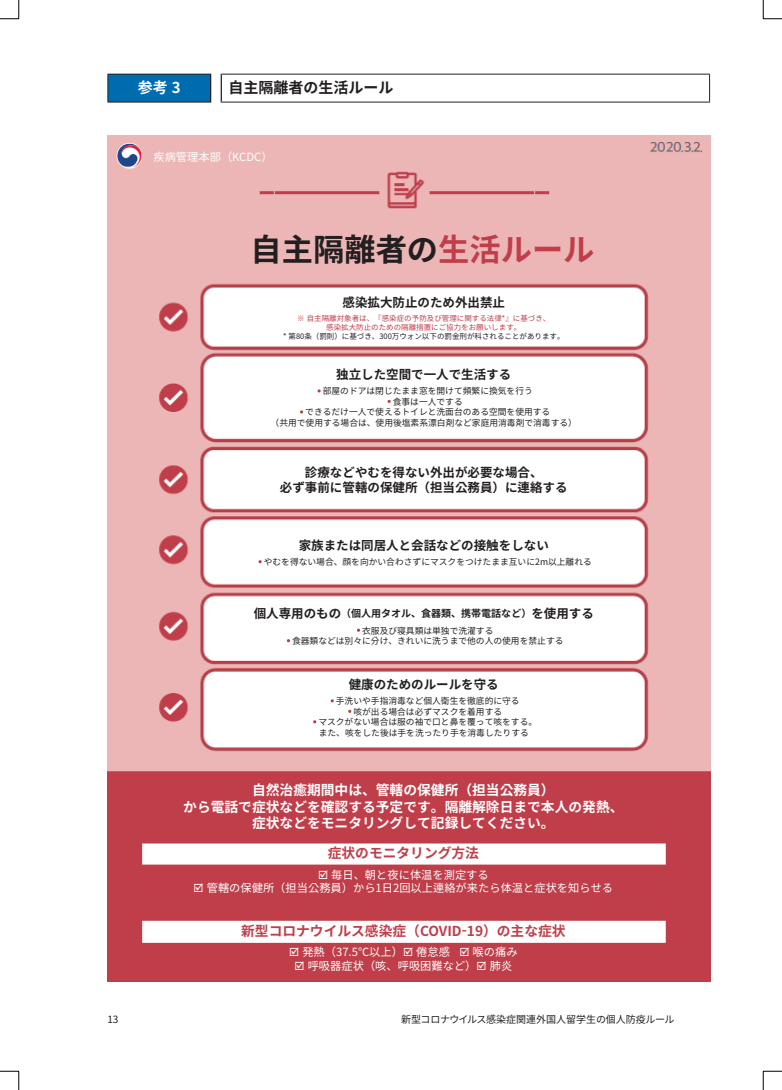
<style>
.page{position:relative;width:782px;height:1090px;background:#fff}
.page>*{position:absolute;margin:0;border:0;box-sizing:border-box;transform-origin:0 0}
.t1{font:700 31.25px "Noto Sans CJ Kjp";color:#231f20}
.t2{font:700 15px "Noto Sans CJ Kjp";color:#231f20}
.t3{font:700 15px "Noto Sans CJ Kjp";color:#fff}
.t4{font:700 13.75px/16.5px "Noto Sans CJ Kjp";color:#fff;text-align:center}
.t5{font:700 13.75px "Noto Sans CJ Kjp";color:#bf3e49}
.t6{font:700 12.5px/15px "Noto Sans CJ Kjp";color:#231f20;text-align:center}
.t7{font:11.25px "Noto Sans CJ Kjp";color:#fff}
.t8{font:700 10px "Noto Sans CJ Kjp";color:#231f20}
.t9{font:10px "Noto Sans CJ Kjp";color:#231f20}
.t10{font:8.75px/10.5px "Noto Sans CJ Kjp";color:#231f20;text-align:center}
.t11{font:7.5px/9px "Noto Sans CJ Kjp";color:#bf3e49;text-align:center}
.t12{font:7.5px "Noto Sans CJ Kjp";color:#231f20}
.s1{color:#bf3e49}
.s2{font-weight:500;color:#b63f47}
.s3{font-size:12.5px}
</style>
<div class="page">
<img style="left:107px;top:136px;width:603px;height:846px">
<div style="left:108px;top:74px;width:103px;height:28px;background:#006cb0"></div>
<svg style="left:210px;top:75px;width:1px;height:27px"></svg>
<svg style="left:221px;top:75px;width:1px;height:27px"></svg>
<hr style="left:107px;top:74px;width:104px;height:1px;background:#231f20">
<svg style="left:107px;top:75px;width:1px;height:27px"></svg>
<hr style="left:221px;top:74px;width:489px;height:1px;background:#231f20">
<svg style="left:709px;top:75px;width:1px;height:27px"></svg>
<hr style="left:107px;top:102px;width:104px;height:1px;background:#231f20">
<hr style="left:221px;top:102px;width:489px;height:1px;background:#231f20">
<svg style="left:0;top:0;width:19px;height:19px"></svg>
<svg style="left:0;top:1071px;width:19px;height:19px"></svg>
<svg style="left:763px;top:0;width:19px;height:19px"></svg>
<svg style="left:763px;top:1071px;width:19px;height:19px"></svg>
<p class="t3" style="left:138px;top:79px;width:45px">参考 3</p>
<p class="t2" style="left:228px;top:79px;width:166px">自主隔離者の生活ルール</p>
<p class="t7" style="left:153px;top:150px;width:121px">疾病管理本部（KCDC）</p>
<p class="t1" style="left:251px;top:232px;width:345px">自主隔離者の<span class="s1">生活ルール</span></p>
<p class="t6" style="left:342px;top:295px;width:164px">感染拡大防止のため外出禁止</p>
<p class="t11" style="left:297px;top:314px;width:255px">※ 自主隔離対象者は、『感染症の予防及び管理に関する法律*』に基づき、感染拡大防止のための隔離措置にご協力をお願いします。</p>
<p class="t12" style="left:283px;top:332px;width:283px">* 第80条（罰則）に基づき、300万ウォン以下の罰金刑が科されることがあります。</p>
<p class="t6" style="left:336px;top:367px;width:176px">独立した空間で一人で生活する</p>
<p class="t10" style="left:315px;top:386px;width:220px"><span class="s2">ㆍ</span>部屋のドアは閉じたまま窓を開けて頻繁に換気を行う</p>
<p class="t10" style="left:385px;top:396px;width:80px"><span class="s2">ㆍ</span>食事は一人でする</p>
<p class="t10" style="left:270px;top:407px;width:308px"><span class="s2">ㆍ</span>できるだけ一人で使えるトイレと洗面台のある空間を使用する<br>（共用で使用する場合は、使用後塩素系漂白剤など家庭用消毒剤で消毒する）</p>
<p class="t6" style="left:280px;top:465px;width:289px">診療などやむを得ない外出が必要な場合、<br>必ず事前に管轄の保健所（担当公務員）に連絡する</p>
<p class="t6" style="left:299px;top:538px;width:252px">家族または同居人と会話などの接触をしない</p>
<p class="t10" style="left:256px;top:557px;width:338px"><span class="s2">ㆍ</span>やむを得ない場合、顔を向かい合わさずにマスクをつけたまま互いに2m以上離れる</p>
<p class="t8" style="left:254px;top:608px;width:342px"><span class="s3">個人専用のもの</span>（個人用タオル、食器類、携帯電話など）<span class="s3">を使用する</span></p>
<p class="t10" style="left:354px;top:625px;width:141px"><span class="s2">ㆍ</span>衣服及び寝具類は単独で洗濯する</p>
<p class="t10" style="left:284px;top:636px;width:281px"><span class="s2">ㆍ</span>食器類などは別々に分け、きれいに洗うまで他の人の使用を禁止する</p>
<p class="t6" style="left:349px;top:677px;width:151px">健康のためのルールを守る</p>
<p class="t10" style="left:328px;top:696px;width:193px"><span class="s2">ㆍ</span>手洗いや手指消毒など個人衛生を徹底的に守る</p>
<p class="t10" style="left:345px;top:706px;width:158px"><span class="s2">ㆍ</span>咳が出る場合は必ずマスクを着用する</p>
<p class="t10" style="left:310px;top:717px;width:228px"><span class="s2">ㆍ</span>マスクがない場合は服の袖で口と鼻を覆って咳をする。また、咳をした後は手を洗ったり手を消毒したりする</p>
<p class="t4" style="left:183px;top:782px;width:441px">自然治癒期間中は、管轄の保健所（担当公務員）<br>から電話で症状などを確認する予定です。隔離解除日まで本人の発熱、</p>
<p class="t4" style="left:252px;top:815px;width:304px">症状などをモニタリングして記録してください。</p>
<p class="t7" style="left:318px;top:868px;width:172px">☑ 毎日、朝と夜に体温を測定する</p>
<p class="t7" style="left:193px;top:882px;width:421px">☑ 管轄の保健所（担当公務員）から1日2回以上連絡が来たら体温と症状を知らせる</p>
<p class="t5" style="left:328px;top:845px;width:153px">症状のモニタリング方法</p>
<p class="t5" style="left:241px;top:923px;width:326px">新型コロナウイルス感染症（COVID-19）の主な症状</p>
<p class="t7" style="left:289px;top:946px;width:230px">☑ 発熱（37.5℃以上）☑ 倦怠感 ☑ 喉の痛み</p>
<p class="t7" style="left:294px;top:959px;width:219px">☑ 呼吸器症状（咳、呼吸困難など）☑ 肺炎</p>
<p class="t9" style="left:107px;top:1013px;width:13px">13</p>
<p class="t9" style="left:401px;top:1013px;width:275px">新型コロナウイルス感染症関連外国人留学生の個人防疫ルール</p>
</div>
